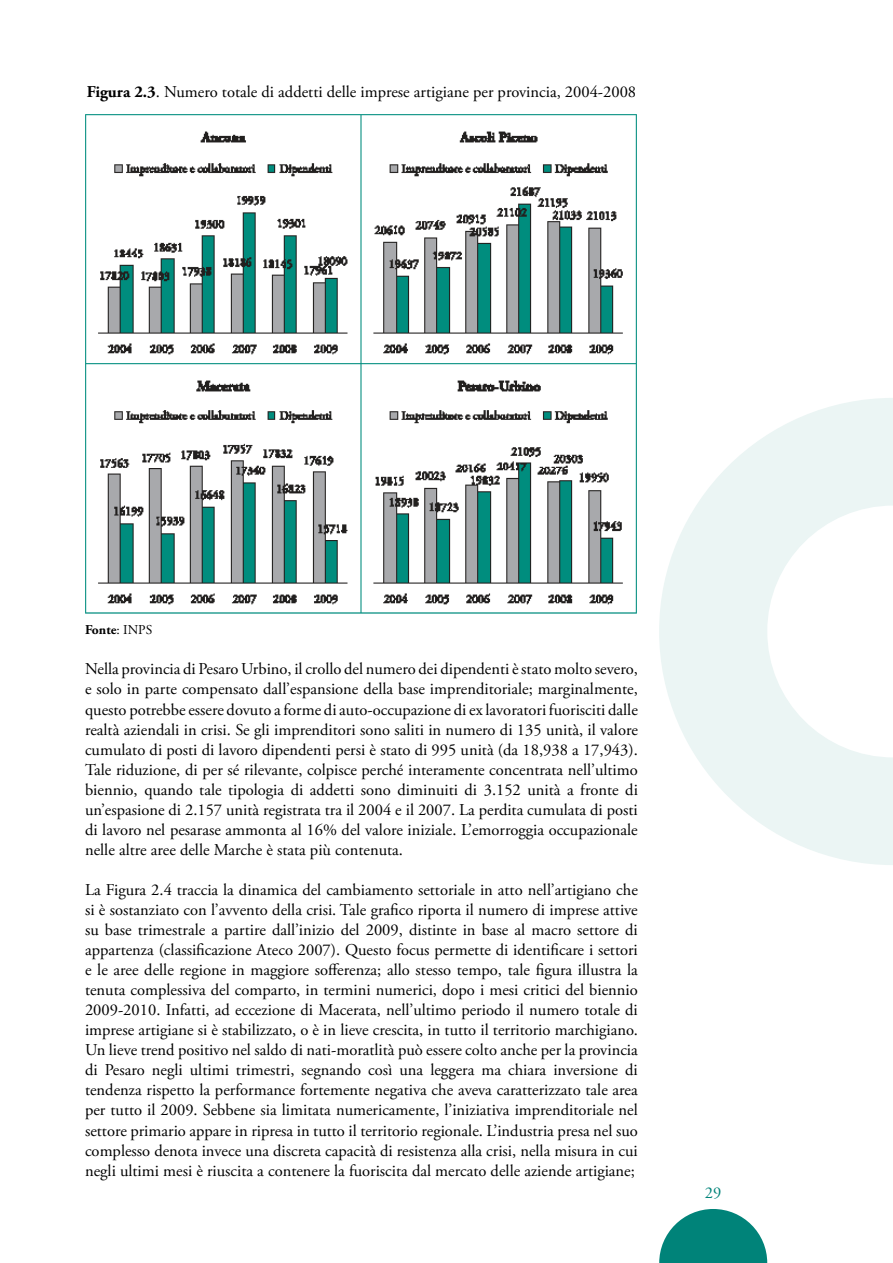
<style>
.page{position:relative;width:893px;height:1263px;background:#fff}
.page>*{position:absolute;margin:0;border:0;box-sizing:border-box;transform-origin:0 0}
.t1{font:16.5px/20.1px "Adobe Garamond Pro";color:#000;text-align:justify}
.t2{font:16.5px "Adobe Garamond Pro";color:#008379}
.t3{font:700 13.5px "Adobe Garamond Pro";color:#000}
.s1{font-weight:700}
.s2{font-weight:400}
</style>
<div class="page">
<svg style="left:659px;top:398px;width:233px;height:467px;fill:#ebf5f4"></svg>
<svg style="left:659px;top:1209px;width:108px;height:54px"></svg>
<img style="left:85px;top:114px;width:552px;height:500px">
<p class="t1" style="left:87px;top:82px;width:551px"><span class="s1">Figura 2.3</span>. Numero totale di addetti delle imprese artigiane per provincia, 2004-2008</p>
<p class="t3" style="left:85px;top:622px;width:69px">Fonte<span class="s2">: INPS</span></p>
<p class="t1" style="left:85px;top:660px;width:554px">Nella provincia di Pesaro Urbino, il crollo del numero dei dipendenti è stato molto severo, e solo in parte compensato dall’espansione della base imprenditoriale; marginalmente, questo potrebbe essere dovuto a forme di auto-occupazione di ex lavoratori fuorisciti dalle realtà aziendali in crisi. Se gli imprenditori sono saliti in numero di 135 unità, il valore cumulato di posti di lavoro dipendenti persi è stato di 995 unità (da 18,938 a 17,943).<br>Tale riduzione, di per sé rilevante, colpisce perché interamente concentrata nell’ultimo biennio, quando tale tipologia di addetti sono diminuiti di 3.152 unità a fronte di un’espasione di 2.157 unità registrata tra il 2004 e il 2007. La perdita cumulata di posti di lavoro nel pesarase ammonta al 16% del valore iniziale. L’emorroggia occupazionale nelle altre aree delle Marche è stata più contenuta.</p>
<p class="t1" style="left:85px;top:880px;width:554px">La Figura 2.4 traccia la dinamica del cambiamento settoriale in atto nell’artigiano che si è sostanziato con l’avvento della crisi. Tale grafico riporta il numero di imprese attive su base trimestrale a partire dall’inizio del 2009, distinte in base al macro settore di appartenza (classificazione Ateco 2007). Questo focus permette di identificare i settori e le aree delle regione in maggiore sofferenza; allo stesso tempo, tale figura illustra la tenuta complessiva del comparto, in termini numerici, dopo i mesi critici del biennio 2009-2010. Infatti, ad eccezione di Macerata, nell’ultimo periodo il numero totale di imprese artigiane si è stabilizzato, o è in lieve crescita, in tutto il territorio marchigiano.<br>Un lieve trend positivo nel saldo di nati-moratlità può essere colto anche per la provincia di Pesaro negli ultimi trimestri, segnando così una leggera ma chiara inversione di tendenza rispetto la performance fortemente negativa che aveva caratterizzato tale area per tutto il 2009. Sebbene sia limitata numericamente, l’iniziativa imprenditoriale nel settore primario appare in ripresa in tutto il territorio regionale. L’industria presa nel suo complesso denota invece una discreta capacità di resistenza alla crisi, nella misura in cui negli ultimi mesi è riuscita a contenere la fuoriscita dal mercato delle aziende artigiane;</p>
<p class="t2" style="left:705px;top:1183px;width:18px">29</p>
</div>
